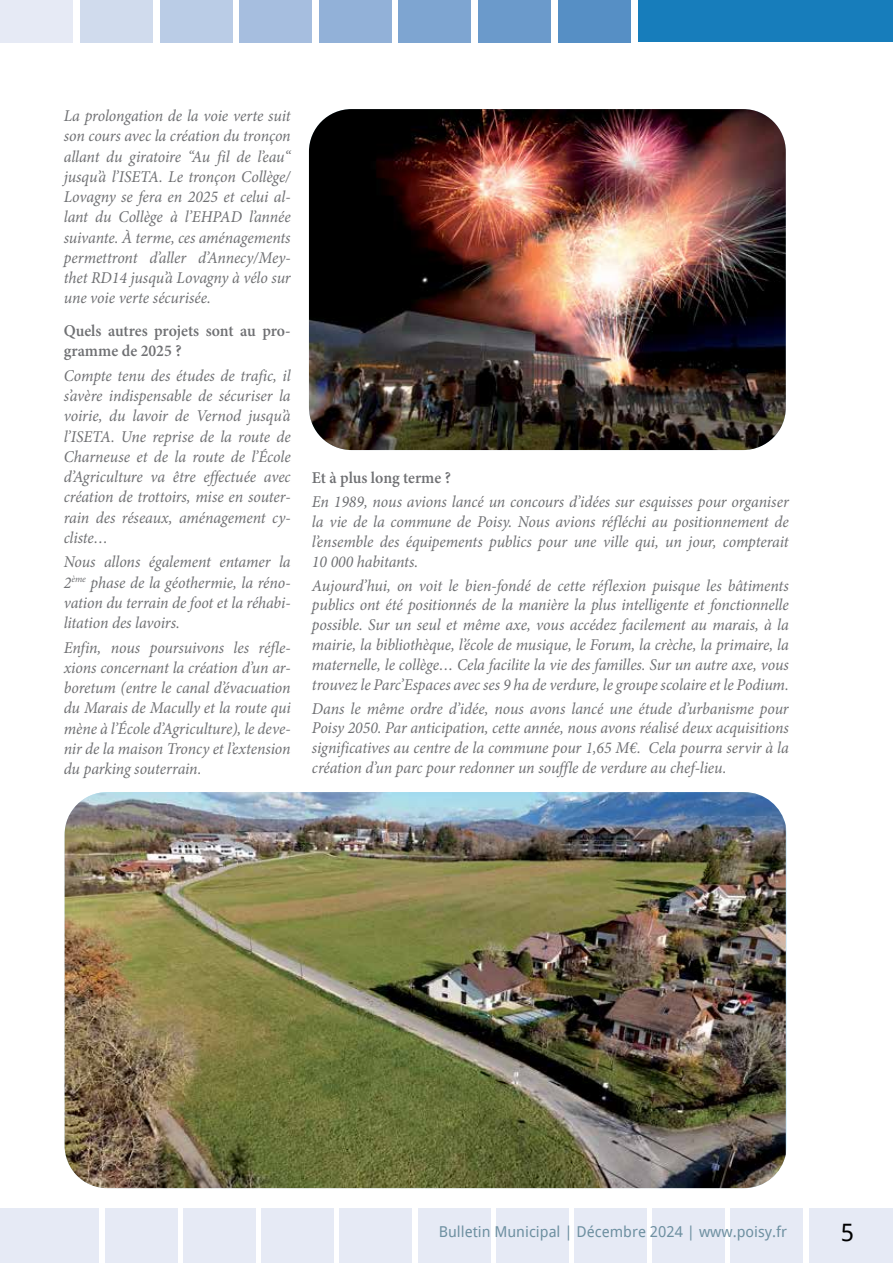
<style>
.page{position:relative;width:893px;height:1263px;background:#fff}
.page>*{position:absolute;margin:0;border:0;box-sizing:border-box;transform-origin:0 0}
.t1{font:24px "Droid Sans";color:#000}
.t2{font:italic 16.5px/20.2px "Minion Pro";letter-spacing:-.01em;color:#6f7073;text-align:justify;scale:.96 1}
.t3{font:600 16.5px/20.2px "Minion Pro";color:#6f7073;scale:.96 1}
.t4{font:15px "Droid Sans";color:#6e90a1}
</style>
<div class="page">
<hr style="left:0;top:0;width:1px;height:42px;background:#e6eaf5">
<div style="left:1px;top:0;width:72px;height:42px;background:#e6eaf5"></div>
<div style="left:80px;top:0;width:73px;height:42px;background:#d0dbed"></div>
<div style="left:160px;top:0;width:72px;height:42px;background:#bacce6"></div>
<div style="left:240px;top:0;width:72px;height:42px;background:#a6bedf"></div>
<div style="left:319px;top:0;width:72px;height:42px;background:#92b1d8"></div>
<div style="left:399px;top:0;width:72px;height:42px;background:#7ea5d1"></div>
<div style="left:478px;top:0;width:73px;height:42px;background:#6b9acb"></div>
<div style="left:558px;top:0;width:72px;height:42px;background:#568fc5"></div>
<div style="left:639px;top:0;width:254px;height:41px;background:#177dbb"></div>
<div style="left:261px;top:1208px;width:73px;height:55px;background:#e6eaf5"></div>
<div style="left:574px;top:1208px;width:73px;height:55px;background:#e6eaf5"></div>
<div style="left:105px;top:1208px;width:72px;height:55px;background:#e6eaf5"></div>
<div style="left:418px;top:1208px;width:72px;height:55px;background:#e6eaf5"></div>
<div style="left:731px;top:1208px;width:72px;height:55px;background:#e6eaf5"></div>
<div style="left:0;top:1208px;width:99px;height:55px;background:#e6eaf5"></div>
<div style="left:340px;top:1208px;width:72px;height:55px;background:#e6eaf5"></div>
<div style="left:653px;top:1208px;width:72px;height:55px;background:#e6eaf5"></div>
<div style="left:183px;top:1208px;width:72px;height:55px;background:#e6eaf5"></div>
<div style="left:496px;top:1208px;width:72px;height:55px;background:#e6eaf5"></div>
<div style="left:809px;top:1208px;width:84px;height:55px;background:#e6eaf5"></div>
<img style="left:65px;top:792px;width:721px;height:396px">
<img style="left:309px;top:109px;width:477px;height:341px">
<p class="t2" style="left:64px;top:106px;width:238px">La prolongation de la voie verte suit son cours avec la création du tronçon allant du giratoire “Au fil de l’eau“ jusqu’à l’ISETA. Le tronçon Collège/ Lovagny se fera en 2025 et celui al&shy;lant du Collège à l’EHPAD l’année suivante. À terme, ces aménagements permettront d’aller d’Annecy/Mey&shy;thet RD14 jusqu’à Lovagny à vélo sur une voie verte sécurisée.</p>
<p class="t3" style="left:64px;top:321px;width:238px">Quels autres projets sont au pro&shy;gramme de 2025 ?</p>
<p class="t2" style="left:64px;top:366px;width:238px">Compte tenu des études de trafic, il s’avère indispensable de sécuriser la voirie, du lavoir de Vernod jusqu’à l’ISETA. Une reprise de la route de Charneuse et de la route de l’École d’Agriculture va être effectuée avec création de trottoirs, mise en souter&shy;rain des réseaux, aménagement cy&shy;cliste…</p>
<p class="t2" style="left:64px;top:552px;width:238px">Nous allons également entamer la 2<sup>ème</sup> phase de la géothermie, la réno&shy;vation du terrain de foot et la réhabi&shy;litation des lavoirs.</p>
<p class="t2" style="left:64px;top:637px;width:238px">Enfin, nous poursuivons les réfle&shy;xions concernant la création d’un ar&shy;boretum (entre le canal d’évacuation du Marais de Macully et la route qui mène à l’École d’Agriculture), le deve&shy;nir de la maison Troncy et l’extension du parking souterrain.</p>
<p class="t3" style="left:312px;top:467px;width:146px">Et à plus long terme ?</p>
<p class="t2" style="left:312px;top:492px;width:498px;line-height:19.8px">En 1989, nous avions lancé un concours d’idées sur esquisses pour organiser la vie de la commune de Poisy. Nous avions réfléchi au positionnement de l’ensemble des équipements publics pour une ville qui, un jour, compterait 10 000 habitants.</p>
<p class="t2" style="left:312px;top:575px;width:498px;line-height:19.8px">Aujourd’hui, on voit le bien-fondé de cette réflexion puisque les bâtiments publics ont été positionnés de la manière la plus intelligente et fonctionnelle possible. Sur un seul et même axe, vous accédez facilement au marais, à la mairie, la bibliothèque, l’école de musique, le Forum, la crèche, la primaire, la maternelle, le collège… Cela facilite la vie des familles. Sur un autre axe, vous trouvez le Parc’Espaces avec ses 9 ha de verdure, le groupe scolaire et le Podium.</p>
<p class="t2" style="left:312px;top:698px;width:498px;line-height:19.8px">Dans le même ordre d’idée, nous avons lancé une étude d’urbanisme pour Poisy 2050. Par anticipation, cette année, nous avons réalisé deux acquisitions significatives au centre de la commune pour 1,65 M€. Cela pourra servir à la création d’un parc pour redonner un souffle de verdure au chef-lieu.</p>
<p class="t4" style="left:439px;top:1221px;width:350px">Bulletin Municipal | Décembre 2024 | www.poisy.fr</p>
<h1 class="t1" style="left:841px;top:1216px;width:15px">5</h1>
</div>
